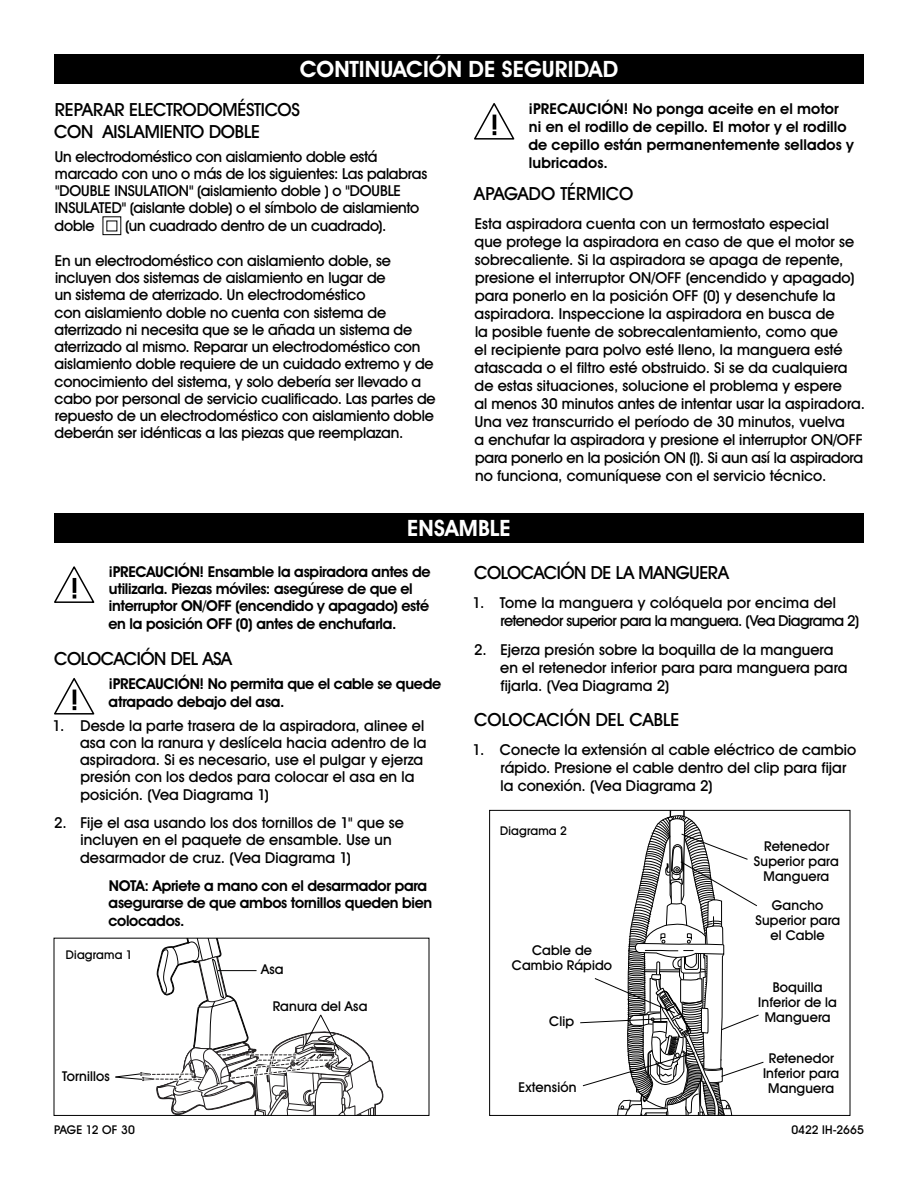
<style>
.page{position:relative;width:918px;height:1188px;background:#fff}
.page>*{position:absolute;margin:0;border:0;box-sizing:border-box;transform-origin:0 0}
.t1{font:700 22.5px "Uline Two Knine";letter-spacing:.005em;color:#fff}
.t2{font:18px/21.6px "Uline Two Knine";letter-spacing:-.015em;color:#000}
.t3{font:15px/18px "Uline Two Knine";letter-spacing:-.005em;color:#000}
.t4{font:700 15px/17.5px "Uline Two Knine";letter-spacing:-.015em;color:#000}
.t5{font:700 15px/18px "Uline Two Knine";letter-spacing:.005em;color:#000}
.t6{font:15px/18px "Uline Two Knine";letter-spacing:-.03em;color:#000}
.t7{font:13.5px/15px "Uline Two Knine";letter-spacing:.01em;color:#000;text-align:center}
.t8{font:12px "Uline Two Knine";letter-spacing:.015em;color:#000}
</style>
<div class="page">
<div style="left:54px;top:54px;width:810px;height:30px;background:#000"></div>
<svg style="left:474px;top:103px;width:40px;height:37px"></svg>
<svg style="left:54px;top:566px;width:40px;height:37px"></svg>
<svg style="left:54px;top:678px;width:40px;height:37px"></svg>
<div style="left:54px;top:513px;width:810px;height:30px;background:#000"></div>
<svg style="left:115px;top:940px;width:269px;height:174px"></svg>
<div style="left:54px;top:938px;width:375px;height:178px;border:1px solid #000"></div>
<hr style="left:218px;top:970px;width:39px;height:1px;background:#000">
<svg style="left:579px;top:810px;width:185px;height:305px"></svg>
<h1 class="t1" style="left:300px;top:56px;width:320px">CONTINUACIÓN DE SEGURIDAD</h1>
<p class="t2" style="left:54px;top:99px;width:247px">REPARAR ELECTRODOMÉSTICOS<br>CON AISLAMIENTO DOBLE</p>
<p class="t3" style="left:55px;top:147px;width:374px;line-height:17.4px">Un electrodoméstico con aislamiento doble está marcado con uno o más de los siguientes: Las palabras "DOUBLE INSULATION" (aislamiento doble ) o "DOUBLE INSULATED" (aislante doble) o el símbolo de aislamiento doble</p>
<p class="t3" style="left:125px;top:217px;width:263px">(un cuadrado dentro de un cuadrado).</p>
<p class="t3" style="left:55px;top:252px;width:383px;line-height:17.2px">En un electrodoméstico con aislamiento doble, se incluyen dos sistemas de aislamiento en lugar de<br>un sistema de aterrizado. Un electrodoméstico<br>con aislamiento doble no cuenta con sistema de aterrizado ni necesita que se le añada un sistema de aterrizado al mismo. Reparar un electrodoméstico con aislamiento doble requiere de un cuidado extremo y de conocimiento del sistema, y solo debería ser llevado a cabo por personal de servicio cualificado. Las partes de repuesto de un electrodoméstico con aislamiento doble deberán ser idénticas a las piezas que reemplazan.</p>
<p class="t5" style="left:528px;top:99px;width:327px">¡PRECAUCIÓN! No ponga aceite en el motor ni en el rodillo de cepillo. El motor y el rodillo de cepillo están permanentemente sellados y lubricados.</p>
<p class="t2" style="left:474px;top:183px;width:160px">APAGADO TÉRMICO</p>
<p class="t3" style="left:475px;top:214px;width:392px">Esta aspiradora cuenta con un termostato especial<br>que protege la aspiradora en caso de que el motor se sobrecaliente. Si la aspiradora se apaga de repente, presione el interruptor ON/OFF (encendido y apagado) para ponerlo en la posición OFF (0) y desenchufe la aspiradora. Inspeccione la aspiradora en busca de<br>la posible fuente de sobrecalentamiento, como que<br>el recipiente para polvo esté lleno, la manguera esté atascada o el filtro esté obstruido. Si se da cualquiera de estas situaciones, solucione el problema y espere<br>al menos 30 minutos antes de intentar usar la aspiradora.<br>Una vez transcurrido el período de 30 minutos, vuelva<br>a enchufar la aspiradora y presione el interruptor ON/OFF para ponerlo en la posición ON (l). Si aun así la aspiradora no funciona, comuníquese con el servicio técnico.</p>
<h1 class="t1" style="left:407px;top:515px;width:105px">ENSAMBLE</h1>
<p class="t4" style="left:108px;top:563px;width:324px">¡PRECAUCIÓN! Ensamble la aspiradora antes de utilizarla. Piezas móviles: asegúrese de que el interruptor ON/OFF (encendido y apagado) esté en la posición OFF (0) antes de enchufarla.</p>
<p class="t2" style="left:54px;top:647px;width:179px">COLOCACIÓN DEL ASA</p>
<p class="t4" style="left:108px;top:674px;width:334px;line-height:18px">¡PRECAUCIÓN! No permita que el cable se quede atrapado debajo del asa.</p>
<p class="t3" style="left:80px;top:716px;width:348px;line-height:17.2px;text-indent:-27px">1. Desde la parte trasera de la aspiradora, alinee el asa con la ranura y deslícela hacia adentro de la aspiradora. Si es necesario, use el pulgar y ejerza presión con los dedos para colocar el asa en la posición. (Vea Diagrama 1)</p>
<p class="t3" style="left:80px;top:813px;width:325px;text-indent:-26px">2. Fije el asa usando los dos tornillos de 1" que se incluyen en el paquete de ensamble. Use un desarmador de cruz. (Vea Diagrama 1)</p>
<p class="t4" style="left:108px;top:877px;width:325px">NOTA: Apriete a mano con el desarmador para asegurarse de que ambos tornillos queden bien colocados.</p>
<p class="t8" style="left:66px;top:947px;width:68px">Diagrama 1</p>
<p class="t7" style="left:62px;top:1068px;width:49px">Tornillos</p>
<p class="t7" style="left:261px;top:961px;width:24px">Asa</p>
<p class="t7" style="left:273px;top:999px;width:96px">Ranura del Asa</p>
<p class="t2" style="left:474px;top:562px;width:256px">COLOCACIÓN DE LA MANGUERA</p>
<p class="t6" style="left:500px;top:594px;width:360px;text-indent:-28px">1. Tome la manguera y colóquela por encima del retenedor superior para la manguera. (Vea Diagrama 2)</p>
<p class="t3" style="left:500px;top:640px;width:349px;text-indent:-26px">2. Ejerza presión sobre la boquilla de la manguera en el retenedor inferior para para manguera para fijarla. (Vea Diagrama 2)</p>
<p class="t2" style="left:474px;top:709px;width:207px">COLOCACIÓN DEL CABLE</p>
<p class="t3" style="left:500px;top:740px;width:357px;text-indent:-28px">1. Conecte la extensión al cable eléctrico de cambio rápido. Presione el cable dentro del clip para fijar la conexión. (Vea Diagrama 2)</p>
<p class="t8" style="left:500px;top:824px;width:68px">Diagrama 2</p>
<p class="t7" style="left:512px;top:943px;width:102px">Cable de<br>Cambio Rápido</p>
<p class="t7" style="left:549px;top:1013px;width:26px">Clip</p>
<p class="t7" style="left:519px;top:1079px;width:59px">Extensión</p>
<p class="t7" style="left:754px;top:838px;width:86px">Retenedor<br>Superior para<br>Manguera</p>
<p class="t7" style="left:755px;top:898px;width:86px">Gancho<br>Superior para el Cable</p>
<p class="t7" style="left:758px;top:980px;width:80px">Boquilla<br>Inferior de la<br>Manguera</p>
<p class="t7" style="left:763px;top:1050px;width:78px">Retenedor<br>Inferior para<br>Manguera</p>
<p class="t8" style="left:54px;top:1122px;width:82px">PAGE 12 OF 30</p>
<p class="t8" style="left:791px;top:1122px;width:74px">0422 IH-2665</p>
</div>
